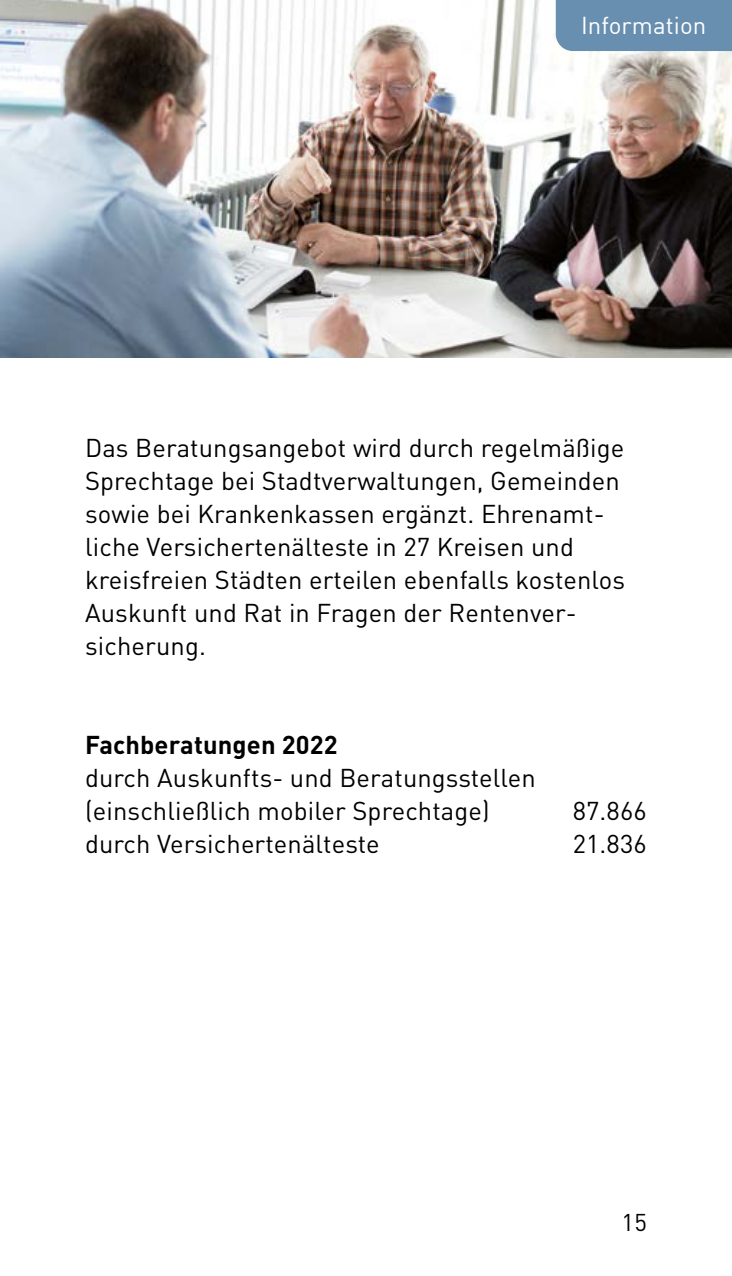
<style>
.page{position:relative;width:732px;height:1276px;background:#fff}
.page>*{position:absolute;margin:0;border:0;box-sizing:border-box;transform-origin:0 0}
._1_Fliessstext{font:25.5px/33px "DIN Pro DR Vp";letter-spacing:.005em;color:#000}
._1_Fliessstext-2{font:700 25.5px "DIN Pro DR Vp";letter-spacing:.005em;color:#000}
.t1{font:24px "DIN";letter-spacing:.005em;color:#fff}
.t2{font:24px "DIN Pro DR Vp";color:#000}
</style>
<div class="page">
<img style="left:0;top:0;width:731px;height:358px">
<div style="left:555px;top:0;width:176px;height:51px;background:#688fb0"></div>
<p class="t1" style="left:581px;top:10px;width:127px">Information</p>
<p class="_1_Fliessstext" style="left:85px;top:430px;width:541px">Das Beratungsangebot wird durch regelmäßige Sprechtage bei Stadtverwaltungen, Gemeinden sowie bei Krankenkassen ergänzt. Ehrenamt&shy;liche Versichertenälteste in 27 Kreisen und kreisfreien Städten erteilen ebenfalls kostenlos Auskunft und Rat in Fragen der Rentenver&shy;sicherung.</p>
<p class="_1_Fliessstext-2" style="left:85px;top:727px;width:254px">Fachberatungen 2022</p>
<p class="_1_Fliessstext" style="left:85px;top:760px;width:452px">durch Auskunfts- und Beratungsstellen (einschließlich mobiler Sprechtage)</p>
<p class="_1_Fliessstext" style="left:572px;top:793px;width:76px">87.866</p>
<p class="_1_Fliessstext" style="left:85px;top:826px;width:296px">durch Versichertenälteste</p>
<p class="_1_Fliessstext" style="left:572px;top:826px;width:76px">21.836</p>
<p class="t2" style="left:621px;top:1206px;width:27px">15</p>
</div>
